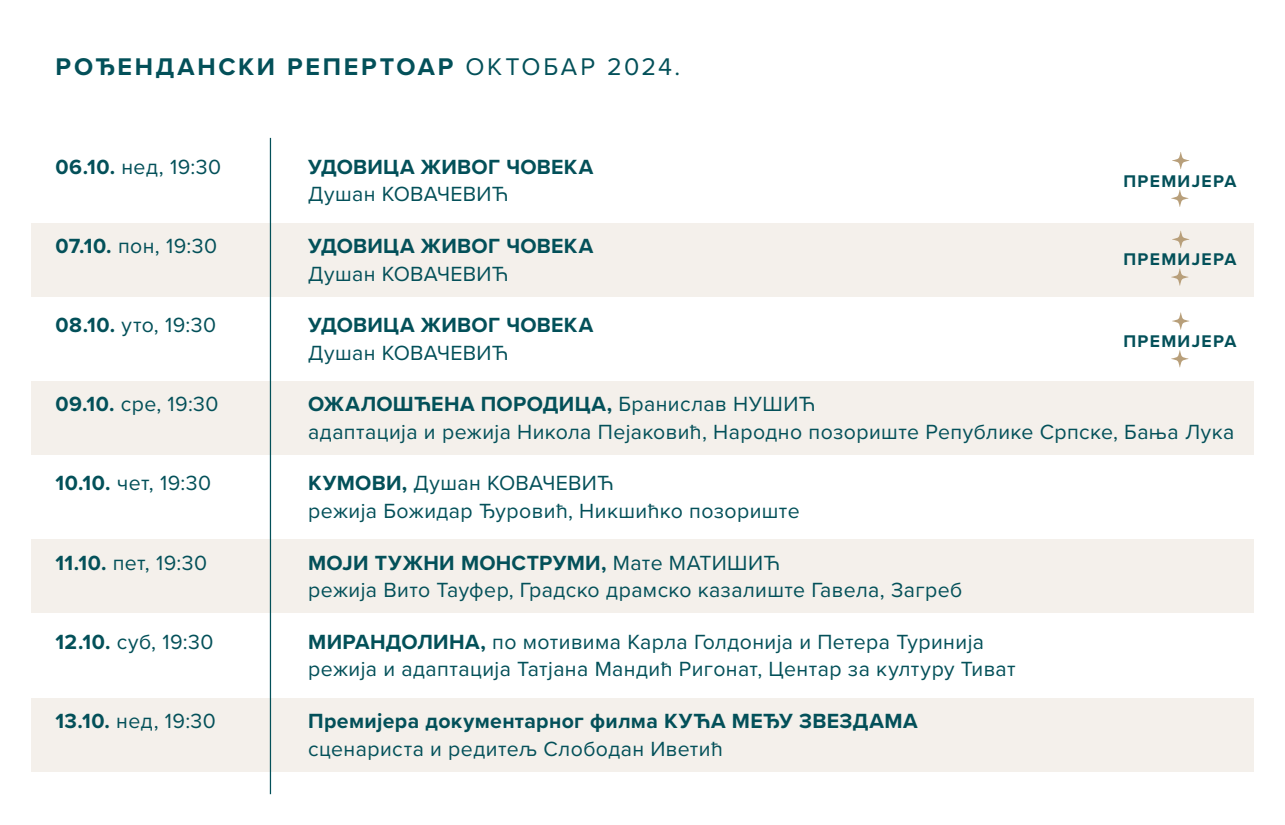
<style>
.page{position:relative;width:1285px;height:825px;background:#fff}
.page>*{position:absolute;margin:0;border:0;box-sizing:border-box;transform-origin:0 0}
.t1{font:700 25px "Proxima Nova";letter-spacing:.11em;color:#035059}
.t2{font:21.25px/27.5px "Proxima Nova";letter-spacing:.02em;color:#035059}
.t3{font:700 21.25px "Proxima Nova";letter-spacing:.015em;color:#035059}
.t4{font:700 17.5px "Proxima Nova";letter-spacing:.075em;color:#035059}
.s1{font-weight:400}
.s2{font-weight:700}
</style>
<div class="page">
<div style="left:31px;top:223px;width:1222px;height:73px;background:#f4f0eb"></div>
<div style="left:31px;top:381px;width:1222px;height:73px;background:#f4f0eb"></div>
<div style="left:31px;top:539px;width:1222px;height:73px;background:#f4f0eb"></div>
<div style="left:31px;top:697px;width:1222px;height:73px;background:#f4f0eb"></div>
<svg style="left:1171px;top:189px;width:17px;height:18px"></svg>
<svg style="left:1172px;top:152px;width:17px;height:17px"></svg>
<hr style="left:270px;top:138px;width:1px;height:655px;background:#035059">
<svg style="left:1171px;top:268px;width:17px;height:17px"></svg>
<svg style="left:1172px;top:231px;width:17px;height:17px"></svg>
<svg style="left:1171px;top:350px;width:17px;height:17px"></svg>
<svg style="left:1172px;top:312px;width:17px;height:17px"></svg>
<p class="t1" style="left:56px;top:48px;width:626px">РОЂЕНДАНСКИ РЕПЕРТОАР <span class="s1">ОКТОБАР 2024.</span></p>
<p class="t2" style="left:56px;top:152px;width:167px"><span class="s2">06.10.</span> нед, 19:30</p>
<p class="t3" style="left:308px;top:151px;width:286px">УДОВИЦА ЖИВОГ ЧОВЕКА</p>
<p class="t2" style="left:308px;top:179px;width:202px">Душан КОВАЧЕВИЋ</p>
<p class="t2" style="left:56px;top:231px;width:163px"><span class="s2">07.10.</span> пон, 19:30</p>
<p class="t3" style="left:308px;top:230px;width:286px">УДОВИЦА ЖИВОГ ЧОВЕКА</p>
<p class="t2" style="left:308px;top:258px;width:202px">Душан КОВАЧЕВИЋ</p>
<p class="t2" style="left:56px;top:310px;width:162px"><span class="s2">08.10.</span> уто, 19:30</p>
<p class="t3" style="left:308px;top:309px;width:286px">УДОВИЦА ЖИВОГ ЧОВЕКА</p>
<p class="t2" style="left:308px;top:338px;width:202px">Душан КОВАЧЕВИЋ</p>
<p class="t2" style="left:56px;top:389px;width:164px"><span class="s2">09.10.</span> сре, 19:30</p>
<p class="t2" style="left:308px;top:389px;width:927px"><span class="s2">ОЖАЛОШЋЕНА ПОРОДИЦА,</span> Бранислав НУШИЋ<br>адаптација и режија Никола Пејаковић, Народно позориште Републике Српске, Бања Лука</p>
<p class="t2" style="left:56px;top:468px;width:157px"><span class="s2">10.10.</span> чет, 19:30</p>
<p class="t2" style="left:308px;top:468px;width:493px"><span class="s2">КУМОВИ,</span> Душан КОВАЧЕВИЋ<br>режија Божидар Ђуровић, Никшићко позориште</p>
<p class="t2" style="left:56px;top:547px;width:153px"><span class="s2">11.10.</span> пет, 19:30</p>
<p class="t2" style="left:308px;top:547px;width:656px"><span class="s2">МОЈИ ТУЖНИ МОНСТРУМИ,</span> Мате МАТИШИЋ<br>режија Вито Тауфер, Градско драмско казалиште Гавела, Загреб</p>
<p class="t2" style="left:56px;top:626px;width:159px"><span class="s2">12.10.</span> суб, 19:30</p>
<p class="t2" style="left:308px;top:626px;width:709px"><span class="s2">МИРАНДОЛИНА,</span> по мотивима Карла Голдонија и Петера Туринија режија и адаптација Татјана Мандић Ригонат, Центар за културу Тиват</p>
<p class="t2" style="left:56px;top:705px;width:162px"><span class="s2">13.10.</span> нед, 19:30</p>
<p class="t3" style="left:308px;top:704px;width:611px">Премијера документарног филма КУЋА МЕЂУ ЗВЕЗДАМА</p>
<p class="t2" style="left:308px;top:733px;width:416px">сценариста и редитељ Слободан Иветић</p>
<p class="t4" style="left:1123px;top:167px;width:114px">ПРЕМИЈЕРА</p>
<p class="t4" style="left:1123px;top:246px;width:114px">ПРЕМИЈЕРА</p>
<p class="t4" style="left:1123px;top:328px;width:114px">ПРЕМИЈЕРА</p>
</div>
